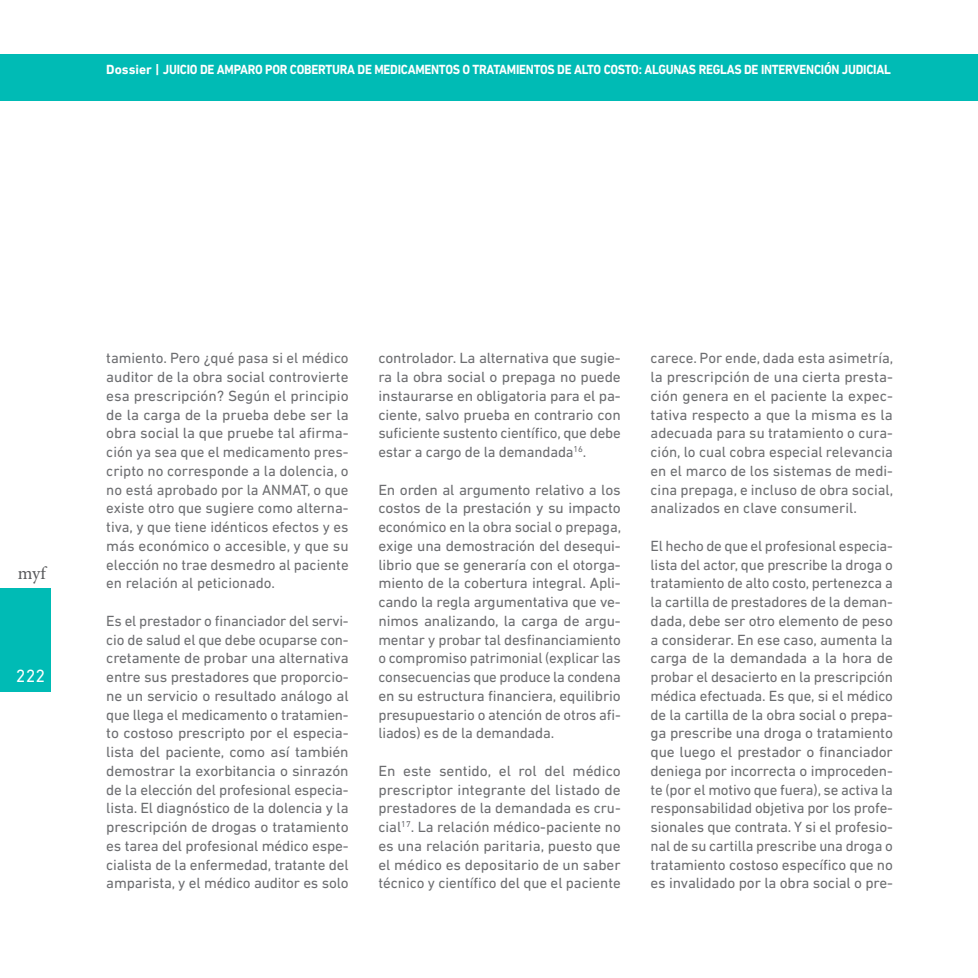
<style>
.page{position:relative;width:978px;height:978px;background:#fff}
.page>*{position:absolute;margin:0;border:0;box-sizing:border-box;transform-origin:0 0}
.t1{font:18px "Minion Pro";color:#57585a}
.t2{font:18px "DIN Next LT Pro";color:#fff}
.t3{font:15px/18.8px "DIN Next LT Pro";letter-spacing:-.01em;color:#6c6d70;text-align:justify}
.NOT_Cuerpo_minion_9{font:700 13.5px "DIN Next LT Pro";letter-spacing:-.02em;color:#fff}
</style>
<div class="page">
<div style="left:0;top:588px;width:51px;height:104px;background:#00bbb5"></div>
<div style="left:0;top:54px;width:978px;height:47px;background:#00bbb5"></div>
<p class="NOT_Cuerpo_minion_9" style="left:106px;top:61px;width:786px">Dossier | JUICIO DE AMPARO POR COBERTURA DE MEDICAMENTOS O TRATAMIENTOS DE ALTO COSTO: ALGUNAS REGLAS DE INTERVENCIÓN JUDICIAL</p>
<p class="t1" style="left:18px;top:561px;width:29px">myf</p>
<p class="t2" style="left:16px;top:666px;width:31px">222</p>
<p class="t3" style="left:106px;top:349px;width:244px">tamiento. Pero ¿qué pasa si el médico auditor de la obra social controvierte esa prescripción? Según el principio de la carga de la prueba debe ser la obra social la que pruebe tal afirma&shy;ción ya sea que el medicamento pres&shy;cripto no corresponde a la dolencia, o no está aprobado por la ANMAT, o que existe otro que sugiere como alterna&shy;tiva, y que tiene idénticos efectos y es más económico o accesible, y que su elección no trae desmedro al paciente en relación al peticionado.</p>
<p class="t3" style="left:106px;top:611px;width:244px">Es el prestador o financiador del servi&shy;cio de salud el que debe ocuparse con&shy;cretamente de probar una alternativa entre sus prestadores que proporcio&shy;ne un servicio o resultado análogo al que llega el medicamento o tratamien&shy;to costoso prescripto por el especia&shy;lista del paciente, como así también demostrar la exorbitancia o sinrazón de la elección del profesional especia&shy;lista. El diagnóstico de la dolencia y la prescripción de drogas o tratamiento es tarea del profesional médico espe&shy;cialista de la enfermedad, tratante del amparista, y el médico auditor es solo</p>
<p class="t3" style="left:378px;top:349px;width:244px">controlador. La alternativa que sugie&shy;ra la obra social o prepaga no puede instaurarse en obligatoria para el pa&shy;ciente, salvo prueba en contrario con suficiente sustento científico, que debe estar a cargo de la demandada<sup>16</sup>.</p>
<p class="t3" style="left:378px;top:480px;width:244px">En orden al argumento relativo a los costos de la prestación y su impacto económico en la obra social o prepaga, exige una demostración del desequi&shy;librio que se generaría con el otorga&shy;miento de la cobertura integral. Apli&shy;cando la regla argumentativa que ve&shy;nimos analizando, la carga de argu&shy;mentar y probar tal desfinanciamiento o compromiso patrimonial (explicar las consecuencias que produce la condena en su estructura financiera, equilibrio presupuestario o atención de otros afi&shy;liados) es de la demandada.</p>
<p class="t3" style="left:378px;top:761px;width:244px">En este sentido, el rol del médico prescriptor integrante del listado de prestadores de la demandada es cru&shy;cial<sup>17</sup>. La relación médico-paciente no es una relación paritaria, puesto que el médico es depositario de un saber técnico y científico del que el paciente</p>
<p class="t3" style="left:651px;top:349px;width:244px">carece. Por ende, dada esta asimetría, la prescripción de una cierta presta&shy;ción genera en el paciente la expec&shy;tativa respecto a que la misma es la adecuada para su tratamiento o cura&shy;ción, lo cual cobra especial relevancia en el marco de los sistemas de medi&shy;cina prepaga, e incluso de obra social, analizados en clave consumeril.</p>
<p class="t3" style="left:651px;top:536px;width:244px">El hecho de que el profesional especia&shy;lista del actor, que prescribe la droga o tratamiento de alto costo, pertenezca a la cartilla de prestadores de la deman&shy;dada, debe ser otro elemento de peso a considerar. En ese caso, aumenta la carga de la demandada a la hora de probar el desacierto en la prescripción médica efectuada. Es que, si el médico de la cartilla de la obra social o prepa&shy;ga prescribe una droga o tratamiento que luego el prestador o financiador deniega por incorrecta o improceden&shy;te (por el motivo que fuera), se activa la responsabilidad objetiva por los profe&shy;sionales que contrata. Y si el profesio&shy;nal de su cartilla prescribe una droga o tratamiento costoso específico que no es invalidado por la obra social o pre-</p>
</div>
